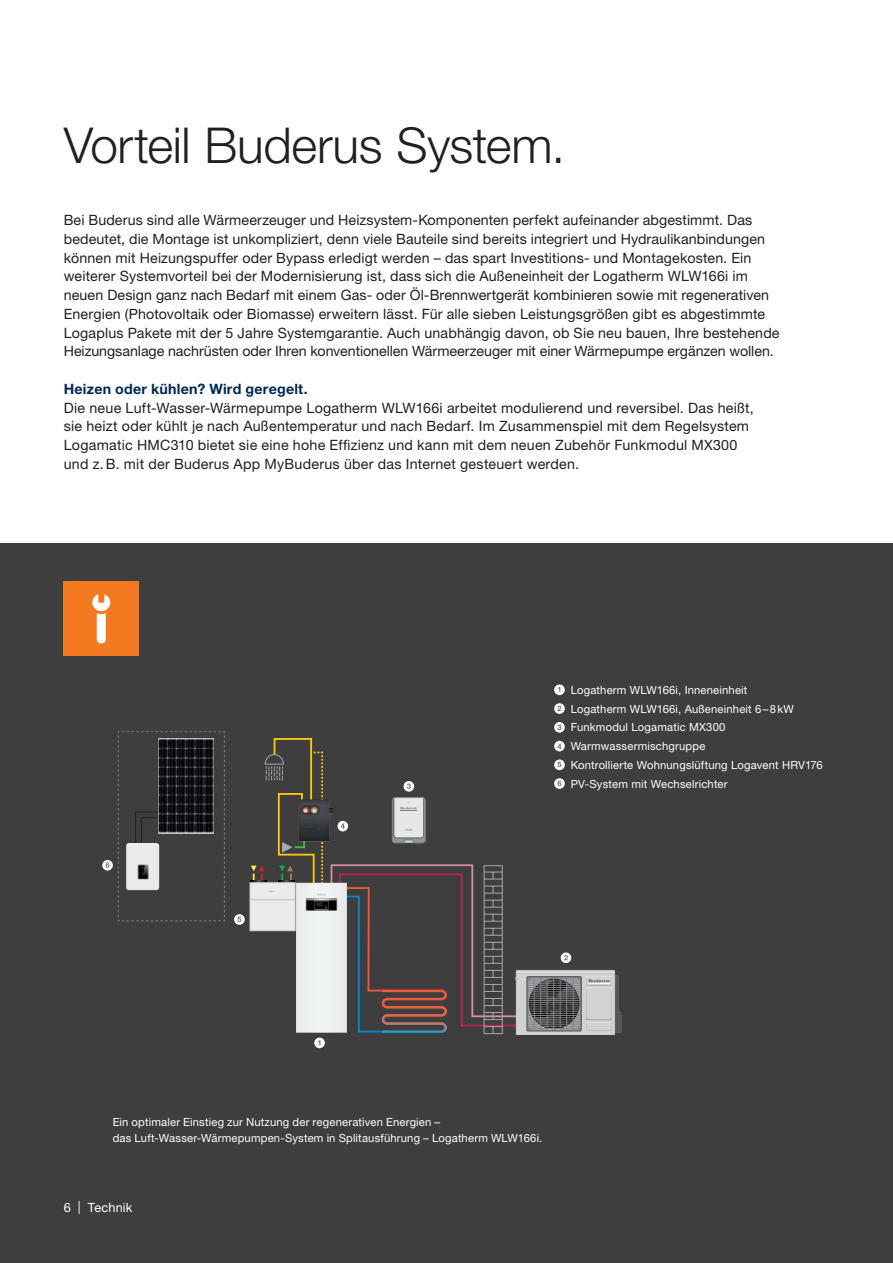
<style>
.page{position:relative;width:893px;height:1263px;background:#fff}
.page>*{position:absolute;margin:0;border:0;box-sizing:border-box;transform-origin:0 0}
.t1{font:300 49.5px "Helvetica Neue LT Pro";letter-spacing:-.005em;color:#231f20}
.t2{font:14.25px/18.8px "Helvetica Neue LT Pro";letter-spacing:.01em;color:#231f20}
.t3{font:700 14.25px "Helvetica Neue LT Pro";letter-spacing:.015em;color:#002855}
.t4{font:12.75px "Helvetica Neue LT Pro";letter-spacing:.01em;color:#fff}
.t5{font:11.25px/18.8px "Helvetica Neue LT Pro";letter-spacing:.015em;color:#fff}
.t6{font:700 7.5px "Helvetica Neue LT Pro";color:#6c6d70}
</style>
<div class="page">
<div style="left:0;top:544px;width:893px;height:719px;background:#3e3e3f"></div>
<div style="left:554px;top:684px;width:11px;height:11px;background:#fff;border-radius:50%"></div>
<div style="left:554px;top:703px;width:11px;height:11px;background:#fff;border-radius:50%"></div>
<div style="left:554px;top:722px;width:11px;height:11px;background:#fff;border-radius:50%"></div>
<svg style="left:118px;top:731px;width:107px;height:191px"></svg>
<img style="left:126px;top:843px;width:33px;height:47px">
<img style="left:158px;top:738px;width:56px;height:96px">
<div style="left:314px;top:1037px;width:11px;height:11px;background:#fff;border-radius:50%"></div>
<svg style="left:250px;top:738px;width:371px;height:307px"></svg>
<svg style="left:234px;top:914px;width:11px;height:11px"></svg>
<svg style="left:237px;top:917px;width:4px;height:5px"></svg>
<div style="left:102px;top:860px;width:11px;height:10px;background:#fff;border-radius:50%"></div>
<svg style="left:106px;top:862px;width:4px;height:6px"></svg>
<div style="left:64px;top:581px;width:75px;height:75px;background:#f47921"></div>
<svg style="left:92px;top:594px;width:18px;height:49px"></svg>
<h1 class="t1" style="left:64px;top:115px;width:503px">Vorteil Buderus System.</h1>
<p class="t2" style="left:64px;top:210px;width:717px">Bei Buderus sind alle Wärmeerzeuger und Heizsystem-Komponenten perfekt aufeinander abgestimmt. Das bedeutet, die Montage ist unkompliziert, denn viele Bauteile sind bereits integriert und Hydraulikanbindungen können mit Heizungspuffer oder Bypass erledigt werden – das spart Investitions- und Montagekosten. Ein weiterer Systemvorteil bei der Modernisierung ist, dass sich die Außeneinheit der Logatherm WLW166i im neuen Design ganz nach Bedarf mit einem Gas- oder Öl-Brennwertgerät kombinieren sowie mit regenerativen Energien (Photovoltaik oder Biomasse) erweitern lässt. Für alle sieben Leistungsgrößen gibt es abgestimmte Logaplus Pakete mit der 5 Jahre Systemgarantie. Auch unabhängig davon, ob Sie neu bauen, Ihre bestehende Heizungsanlage nachrüsten oder Ihren konventionellen Wärmeerzeuger mit einer Wärmepumpe ergänzen wollen.</p>
<p class="t3" style="left:64px;top:380px;width:245px">Heizen oder kühlen? Wird geregelt.</p>
<p class="t2" style="left:64px;top:398px;width:692px">Die neue Luft-Wasser-Wärmepumpe Logatherm WLW166i arbeitet modulierend und reversibel. Das heißt, sie heizt oder kühlt je nach Außentemperatur und nach Bedarf. Im Zusammenspiel mit dem Regelsystem Logamatic HMC310 bietet sie eine hohe Effizienz und kann mit dem neuen Zubehör Funkmodul MX300 und z.B. mit der Buderus App MyBuderus über das Internet gesteuert werden.</p>
<p class="t6" style="left:557px;top:685px;width:6px">1</p>
<p class="t6" style="left:557px;top:704px;width:6px">2</p>
<p class="t6" style="left:557px;top:722px;width:6px">3</p>
<p class="t6" style="left:557px;top:741px;width:6px">4</p>
<p class="t6" style="left:557px;top:760px;width:6px">5</p>
<p class="t6" style="left:557px;top:779px;width:6px">6</p>
<p class="t5" style="left:571px;top:680px;width:254px">Logatherm WLW166i, Inneneinheit<br>Logatherm WLW166i, Außeneinheit 6–8kW Funkmodul Logamatic MX300<br>Warmwassermischgruppe<br>Kontrollierte Wohnungslüftung Logavent HRV176<br>PV-System mit Wechselrichter</p>
<p class="t5" style="left:113px;top:1114px;width:431px;line-height:15.8px">Ein optimaler Einstieg zur Nutzung der regenerativen Energien –<br>das Luft-Wasser-Wärmepumpen-System in Splitausführung – Logatherm WLW166i.</p>
<p class="t4" style="left:64px;top:1199px;width:70px">6 | Technik</p>
</div>
